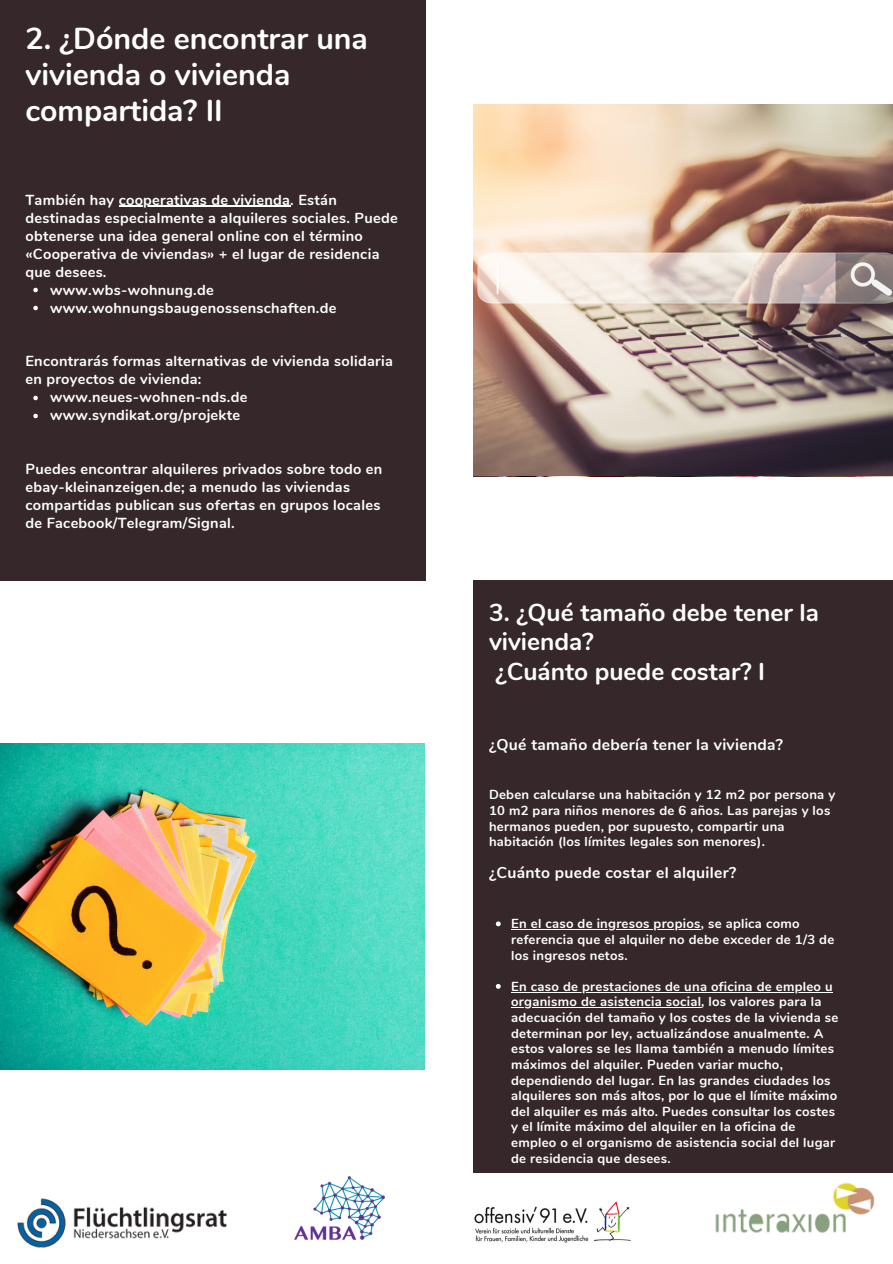
<style>
.page{position:relative;width:893px;height:1264px;background:#fff}
.page>*{position:absolute;margin:0;border:0;box-sizing:border-box;transform-origin:0 0}
.t1{font:700 42.9px/50.6px "Nunito";color:#fff}
.t2{font:700 30.3px/36px "Nunito";color:#fff}
.t3{font:700 24.45px/29.1px "Nunito";color:#fff}
.t4{font:700 15.6px "Nunito";letter-spacing:.02em;color:#fff}
.t5{font:700 14.55px/18px "Nunito";letter-spacing:.02em;color:#fff}
.t6{font:700 13.05px/15.6px "Nunito";letter-spacing:.02em;color:#fff}
</style>
<div class="page">
<div style="left:0;top:7px;width:425px;height:566px;background:#36282a"></div>
<div style="left:0;top:563px;width:425px;height:17px;background:#36282a"></div>
<div style="left:0;top:0;width:425px;height:17px;background:#36282a"></div>
<img style="left:0;top:743px;width:425px;height:326px">
<div style="left:473px;top:586px;width:419px;height:579px;background:#36282a"></div>
<div style="left:473px;top:1155px;width:419px;height:17px;background:#36282a"></div>
<div style="left:473px;top:580px;width:419px;height:17px;background:#36282a"></div>
<img style="left:473px;top:104px;width:419px;height:371px">
<svg style="left:33px;top:288px;width:5px;height:4px"></svg>
<svg style="left:33px;top:306px;width:5px;height:4px"></svg>
<svg style="left:33px;top:396px;width:5px;height:4px"></svg>
<svg style="left:33px;top:414px;width:5px;height:4px"></svg>
<hr style="left:119px;top:206px;width:171px;height:1px;background:#fff">
<svg style="left:496px;top:921px;width:4px;height:5px"></svg>
<hr style="left:511px;top:929px;width:189px;height:1px;background:#fff">
<svg style="left:496px;top:984px;width:4px;height:4px"></svg>
<hr style="left:511px;top:991px;width:321px;height:1px;background:#fff">
<hr style="left:511px;top:1007px;width:190px;height:1px;background:#fff">
<img style="left:18px;top:1198px;width:209px;height:50px">
<img style="left:294px;top:1176px;width:91px;height:64px">
<img style="left:474px;top:1201px;width:157px;height:42px">
<img style="left:715px;top:1182px;width:159px;height:51px">
<h2 class="t2" style="left:25px;top:21px;width:344px">2. ¿Dónde encontrar una vivienda o vivienda compartida? II</h2>
<p class="t5" style="left:25px;top:191px;width:374px">También hay cooperativas de vivienda. Están destinadas especialmente a alquileres sociales. Puede obtenerse una idea general online con el término «Cooperativa de viviendas» + el lugar de residencia que desees.</p>
<p class="t5" style="left:50px;top:281px;width:288px">www.wbs-wohnung.de www.wohnungsbaugenossenschaften.de</p>
<p class="t5" style="left:25px;top:353px;width:369px">Encontrarás formas alternativas de vivienda solidaria en proyectos de vivienda:</p>
<p class="t5" style="left:50px;top:388px;width:199px">www.neues-wohnen-nds.de www.syndikat.org/projekte</p>
<p class="t5" style="left:25px;top:460px;width:358px">Puedes encontrar alquileres privados sobre todo en ebay-kleinanzeigen.de; a menudo las viviendas compartidas publican sus ofertas en grupos locales de Facebook/Telegram/Signal.</p>
<h3 class="t3" style="left:489px;top:599px;width:331px">3. ¿Qué tamaño debe tener la vivienda?<br>¿Cuánto puede costar? I</h3>
<h1 class="t1" style="left:489px;top:706px;width:313px">Wo findest du eine Wohnung?</h1>
<p class="t4" style="left:489px;top:733px;width:295px">¿Qué tamaño debería tener la vivienda?</p>
<p class="t6" style="left:489px;top:787px;width:348px">Deben calcularse una habitación y 12 m2 por persona y 10 m2 para niños menores de 6 años. Las parejas y los hermanos pueden, por supuesto, compartir una habitación (los límites legales son menores).</p>
<p class="t4" style="left:489px;top:862px;width:249px">¿Cuánto puede costar el alquiler?</p>
<p class="t6" style="left:511px;top:916px;width:324px">En el caso de ingresos propios, se aplica como referencia que el alquiler no debe exceder de 1/3 de los ingresos netos.</p>
<p class="t6" style="left:511px;top:978px;width:328px">En caso de prestaciones de una oficina de empleo u organismo de asistencia social, los valores para la adecuación del tamaño y los costes de la vivienda se determinan por ley, actualizándose anualmente. A estos valores se les llama también a menudo límites máximos del alquiler. Pueden variar mucho, dependiendo del lugar. En las grandes ciudades los alquileres son más altos, por lo que el límite máximo del alquiler es más alto. Puedes consultar los costes y el límite máximo del alquiler en la oficina de empleo o el organismo de asistencia social del lugar de residencia que desees.</p>
</div>
